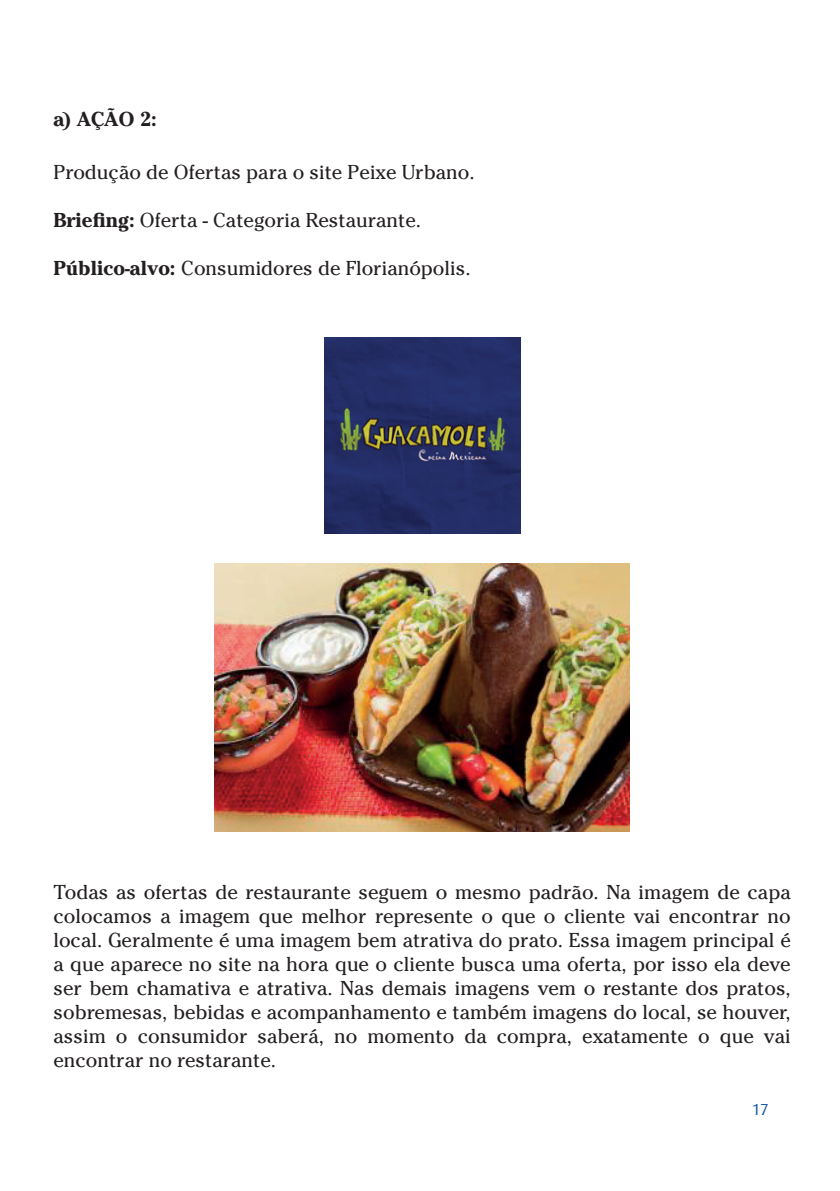
<style>
.page{position:relative;width:840px;height:1191px;background:#fff}
.page>*{position:absolute;margin:0;border:0;box-sizing:border-box;transform-origin:0 0}
.t1{font:20px/24px "Cheltenham Std";color:#231f20;text-align:justify}
.t2{font:700 20px "Cheltenham Std";color:#231f20}
.t3{font:16px "Dax";color:#1959a8}
.s1{font-weight:700}
</style>
<div class="page">
<img style="left:214px;top:563px;width:415px;height:268px">
<img style="left:324px;top:337px;width:196px;height:196px">
<p class="t2" style="left:53px;top:107px;width:105px">a) AÇÃO 2:</p>
<p class="t1" style="left:53px;top:160px;width:422px">Produção de Ofertas para o site Peixe Urbano.</p>
<p class="t1" style="left:53px;top:208px;width:369px"><span class="s1">Briefing:</span> Oferta - Categoria Restaurante.</p>
<p class="t1" style="left:53px;top:256px;width:418px"><span class="s1">Público-alvo:</span> Consumidores de Florianópolis.</p>
<p class="t1" style="left:53px;top:880px;width:738px">Todas as ofertas de restaurante seguem o mesmo padrão. Na imagem de capa colocamos a imagem que melhor represente o que o cliente vai encontrar no local. Geralmente é uma imagem bem atrativa do prato. Essa imagem principal é a que aparece no site na hora que o cliente busca uma oferta, por isso ela deve ser bem chamativa e atrativa. Nas demais imagens vem o restante dos pratos, sobremesas, bebidas e acompanhamento e também imagens do local, se houver, assim o consumidor saberá, no momento da compra, exatamente o que vai encontrar no restarante.</p>
<p class="t3" style="left:751px;top:1101px;width:18px">17</p>
</div>
